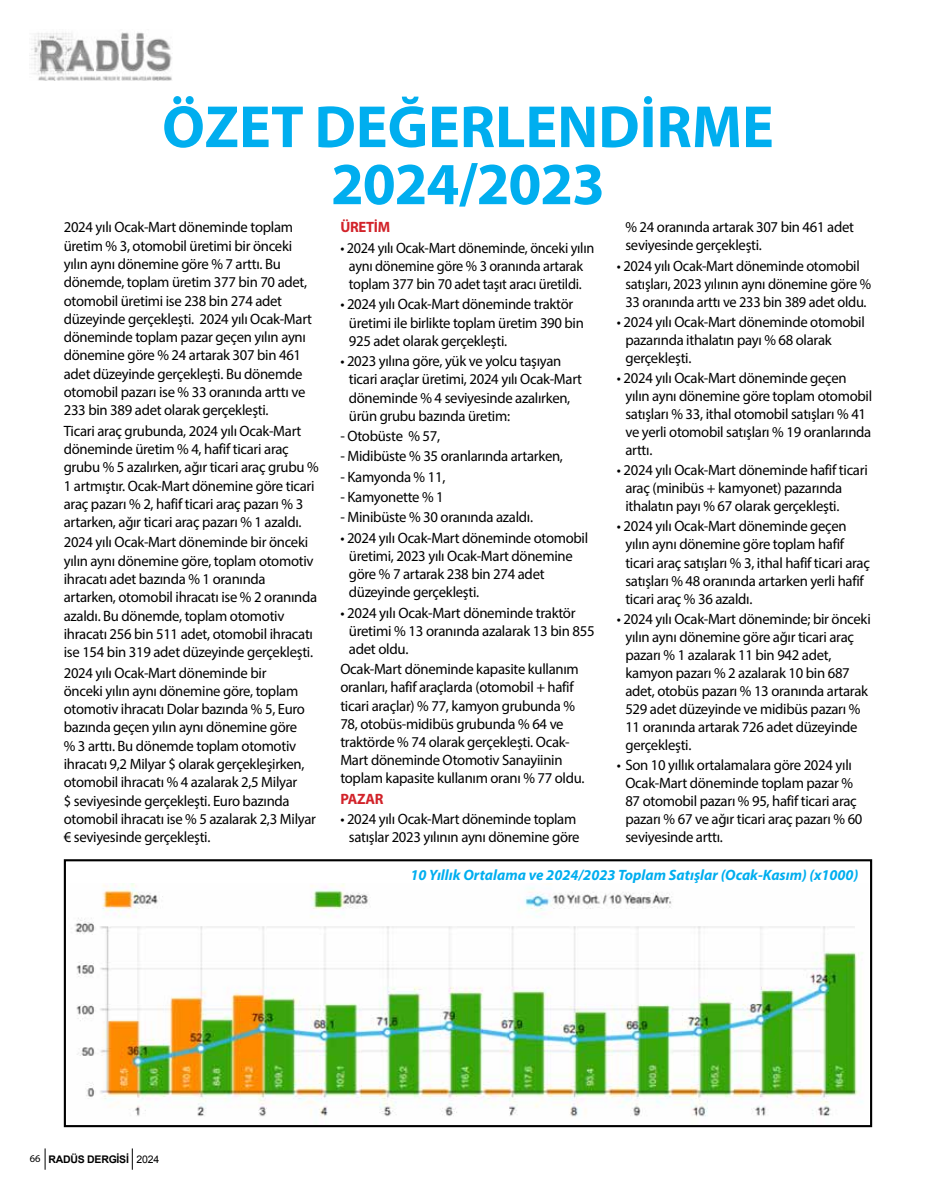
<style>
.page{position:relative;width:936px;height:1191px;background:#fff}
.page>*{position:absolute;margin:0;border:0;box-sizing:border-box;transform-origin:0 0}
.t1{font:700 60px/57px "Myriad Pro";color:#00aeef;text-align:center}
.t2{font:15px/18.3px "Myriad Pro";letter-spacing:-.02em;color:#000}
.t3{font:15px/18.1px "Myriad Pro";letter-spacing:-.02em;color:#000;text-align:center;scale:.95 1}
.t4{font:15px/18px "Myriad Pro";letter-spacing:-.02em;color:#000;scale:.96 1}
.t5{font:italic 700 15px "Myriad Pro";color:#00aeef}
.t6{font:700 15px "Myriad Pro";letter-spacing:-.02em;color:#d2232a}
.t7{font:700 10.5px "Arial";letter-spacing:-.025em;color:#000}
.s1{font-family:"Myriad Pro";font-weight:400}
.s2{font-weight:400}
</style>
<div class="page">
<svg style="left:45px;top:1148px;width:1px;height:21px"></svg>
<svg style="left:132px;top:1148px;width:1px;height:21px"></svg>
<img style="left:31px;top:32px;width:141px;height:49px">
<img style="left:75px;top:883px;width:788px;height:234px">
<div style="left:64px;top:859px;width:808px;height:268px;border:2px solid #000"></div>
<h1 class="t1" style="left:162px;top:96px;width:613px">ÖZET DEĞERLENDİRME<br>2024/2023</h1>
<p class="t2" style="left:64px;top:218px;width:250px">2024 yılı Ocak-Mart döneminde toplam üretim % 3, otomobil üretimi bir önceki yılın aynı dönemine göre % 7 arttı. Bu dönemde, toplam üretim 377 bin 70 adet, otomobil üretimi ise 238 bin 274 adet düzeyinde gerçekleşti. 2024 yılı Ocak-Mart döneminde toplam pazar geçen yılın aynı dönemine göre % 24 artarak 307 bin 461 adet düzeyinde gerçekleşti. Bu dönemde otomobil pazarı ise % 33 oranında arttı ve 233 bin 389 adet olarak gerçekleşti.</p>
<p class="t2" style="left:64px;top:421px;width:256px">Ticari araç grubunda, 2024 yılı Ocak-Mart döneminde üretim % 4, hafif ticari araç grubu % 5 azalırken, ağır ticari araç grubu % 1 artmıştır. Ocak-Mart dönemine göre ticari araç pazarı % 2, hafif ticari araç pazarı % 3 artarken, ağır ticari araç pazarı % 1 azaldı.</p>
<p class="t2" style="left:64px;top:533px;width:255px">2024 yılı Ocak-Mart döneminde bir önceki yılın aynı dönemine göre, toplam otomotiv ihracatı adet bazında % 1 oranında artarken, otomobil ihracatı ise % 2 oranında azaldı. Bu dönemde, toplam otomotiv ihracatı 256 bin 511 adet, otomobil ihracatı ise 154 bin 319 adet düzeyinde gerçekleşti.</p>
<p class="t2" style="left:64px;top:663px;width:254px">2024 yılı Ocak-Mart döneminde bir<br>önceki yılın aynı dönemine göre, toplam otomotiv ihracatı Dolar bazında % 5, Euro bazında geçen yılın aynı dönemine göre<br>% 3 arttı. Bu dönemde toplam otomotiv ihracatı 9,2 Milyar $ olarak gerçekleşirken, otomobil ihracatı % 4 azalarak 2,5 Milyar<br>$ seviyesinde gerçekleşti. Euro bazında otomobil ihracatı ise % 5 azalarak 2,3 Milyar € seviyesinde gerçekleşti.</p>
<p class="t6" style="left:340px;top:217px;width:51px">ÜRETİM</p>
<p class="t3" style="left:340px;top:238px;width:269px">• 2024 yılı Ocak-Mart döneminde, önceki yılın aynı dönemine göre % 3 oranında artarak toplam 377 bin 70 adet taşıt aracı üretildi.</p>
<p class="t2" style="left:349px;top:295px;width:236px;text-indent:-8px">• 2024 yılı Ocak-Mart döneminde traktör üretimi ile birlikte toplam üretim 390 bin<br>925 adet olarak gerçekleşti.</p>
<p class="t2" style="left:349px;top:352px;width:235px;text-indent:-8px">• 2023 yılına göre, yük ve yolcu taşıyan ticari araçlar üretimi, 2024 yılı Ocak-Mart döneminde % 4 seviyesinde azalırken, ürün grubu bazında üretim:</p>
<p class="t2" style="left:340px;top:426px;width:101px">- Otobüste % 57,</p>
<p class="t2" style="left:340px;top:447px;width:224px">- Midibüste % 35 oranlarında artarken,</p>
<p class="t2" style="left:340px;top:467px;width:106px">- Kamyonda % 11,</p>
<p class="t2" style="left:340px;top:487px;width:105px">- Kamyonette % 1</p>
<p class="t2" style="left:340px;top:508px;width:194px">- Minibüste % 30 oranında azaldı.</p>
<p class="t2" style="left:349px;top:528px;width:241px;text-indent:-8px">• 2024 yılı Ocak-Mart döneminde otomobil üretimi, 2023 yılı Ocak-Mart dönemine göre % 7 artarak 238 bin 274 adet düzeyinde gerçekleşti.</p>
<p class="t2" style="left:349px;top:603px;width:247px;text-indent:-9px">• 2024 yılı Ocak-Mart döneminde traktör üretimi % 13 oranında azalarak 13 bin 855 adet oldu.</p>
<p class="t2" style="left:340px;top:660px;width:246px">Ocak-Mart döneminde kapasite kullanım oranları, hafif araçlarda (otomobil + hafif ticari araçlar) % 77, kamyon grubunda % 78, otobüs-midibüs grubunda % 64 ve traktörde % 74 olarak gerçekleşti. Ocak-Mart döneminde Otomotiv Sanayiinin toplam kapasite kullanım oranı % 77 oldu.</p>
<p class="t6" style="left:340px;top:789px;width:45px">PAZAR</p>
<p class="t2" style="left:340px;top:809px;width:241px;text-align:center">• 2024 yılı Ocak-Mart döneminde toplam satışlar 2023 yılının aynı dönemine göre</p>
<p class="t2" style="left:625px;top:218px;width:230px">% 24 oranında artarak 307 bin 461 adet seviyesinde gerçekleşti.</p>
<p class="t4" style="left:625px;top:256px;width:257px;text-indent:-9px">• 2024 yılı Ocak-Mart döneminde otomobil satışları, 2023 yılının aynı dönemine göre %<br>33 oranında arttı ve 233 bin 389 adet oldu.</p>
<p class="t2" style="left:625px;top:312px;width:241px;text-indent:-8px">• 2024 yılı Ocak-Mart döneminde otomobil pazarında ithalatın payı % 68 olarak gerçekleşti.</p>
<p class="t2" style="left:625px;top:369px;width:248px;text-indent:-8px">• 2024 yılı Ocak-Mart döneminde geçen yılın aynı dönemine göre toplam otomobil satışları % 33, ithal otomobil satışları % 41 ve yerli otomobil satışları % 19 oranlarında arttı.</p>
<p class="t2" style="left:625px;top:461px;width:244px;text-indent:-8px">• 2024 yılı Ocak-Mart döneminde hafif ticari araç (minibüs + kamyonet) pazarında ithalatın payı % 67 olarak gerçekleşti.</p>
<p class="t2" style="left:625px;top:517px;width:246px;text-indent:-8px">• 2024 yılı Ocak-Mart döneminde geçen yılın aynı dönemine göre toplam hafif ticari araç satışları % 3, ithal hafif ticari araç satışları % 48 oranında artarken yerli hafif ticari araç % 36 azaldı.</p>
<p class="t2" style="left:625px;top:609px;width:247px;text-indent:-8px">• 2024 yılı Ocak-Mart döneminde; bir önceki yılın aynı dönemine göre ağır ticari araç pazarı % 1 azalarak 11 bin 942 adet, kamyon pazarı % 2 azalarak 10 bin 687 adet, otobüs pazarı % 13 oranında artarak 529 adet düzeyinde ve midibüs pazarı % 11 oranında artarak 726 adet düzeyinde gerçekleşti.</p>
<p class="t2" style="left:625px;top:755px;width:238px;text-indent:-8px">• Son 10 yıllık ortalamalara göre 2024 yılı Ocak-Mart döneminde toplam pazar % 87 otomobil pazarı % 95, hafif ticari araç pazarı % 67 ve ağır ticari araç pazarı % 60 seviyesinde arttı.</p>
<p class="t5" style="left:410px;top:865px;width:449px">10 Yıllık Ortalama ve 2024/2023 Toplam Satışlar (Ocak-Kasım) (x1000)</p>
<p class="t7" style="left:30px;top:1152px;width:131px"><span class="s1">66</span> RADÜS DERGİSİ <span class="s2">2024</span></p>
</div>
